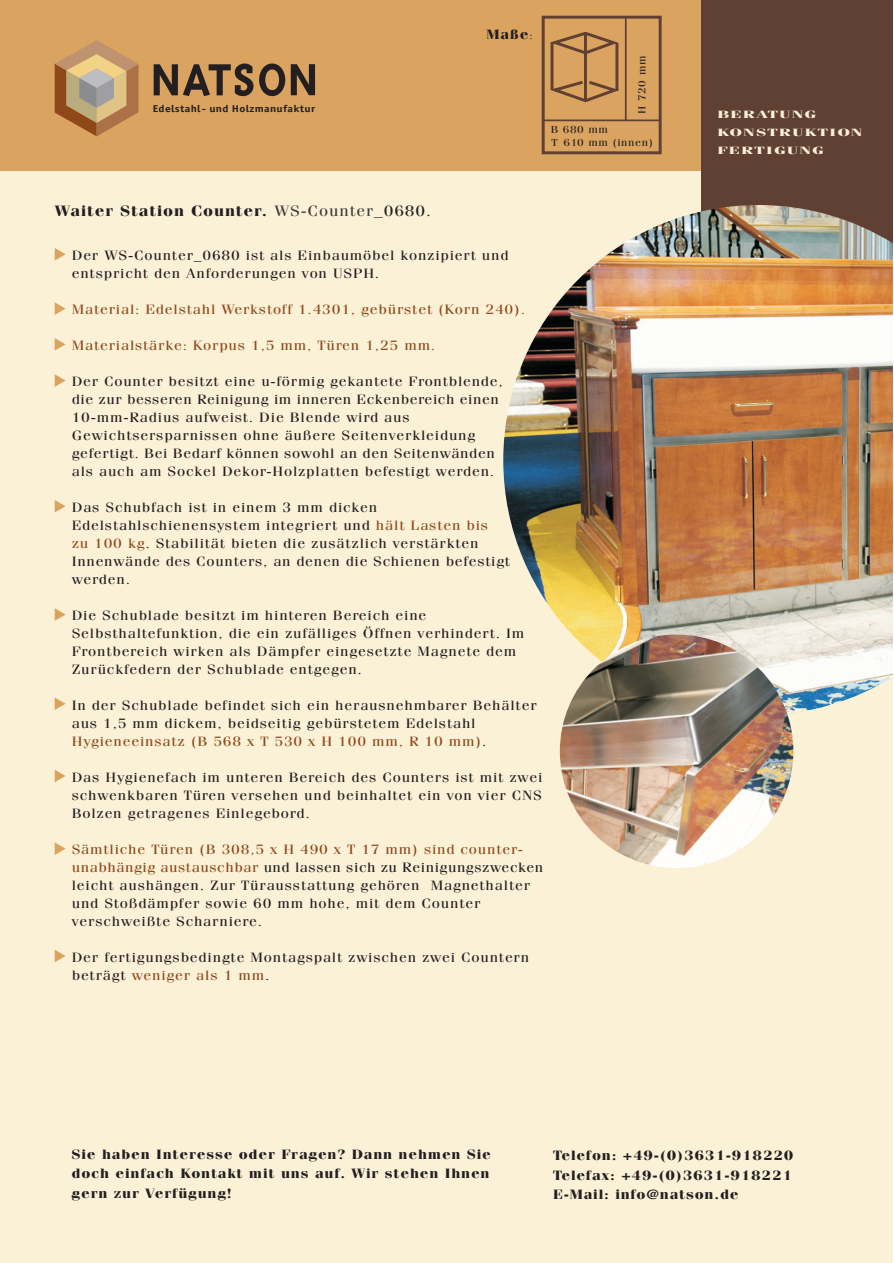
<style>
.page{position:relative;width:894px;height:1263px;background:#fff}
.page>*{position:absolute;margin:0;border:0;box-sizing:border-box;transform-origin:0 0}
.t1{font:700 15px "Fenice";letter-spacing:.05em;color:#231f20;scale:1.17 1}
.t2{font:13.5px/18px "Fenice";letter-spacing:.05em;color:#231f20;scale:1.17 1}
.t3{font:700 13.5px/19.5px "Fenice";letter-spacing:.05em;color:#231f20;text-align:justify;scale:1.17 1}
.t4{font:13.5px "Fenice";letter-spacing:.05em;color:#8f4817;scale:1.17 1}
.t5{font:700 10.5px/18px "Fenice";letter-spacing:.08em;color:#faf1d7;scale:1.69 1}
.t6{font:10.2px/12.6px "Fenice";letter-spacing:.05em;color:#231f20;scale:1.17 1}
.t7{font:700 9.9px "Officina Sans";letter-spacing:.03em;color:#231f20;scale:1.17 1}
.s1{font-weight:400;font-size:10.35px}
.s2{font-weight:400;color:#3d3c3c}
.s3{font-weight:400}
.s4{color:#8f4817}
</style>
<div class="page">
<div style="left:0;top:0;width:893px;height:1263px;background:#faf1d7"></div>
<div style="left:0;top:0;width:893px;height:170px;background:#daa35f"></div>
<div style="left:702px;top:0;width:191px;height:255px;background:#614034"></div>
<div style="left:542px;top:16px;width:120px;height:138px;border:3px solid #614034"></div>
<hr style="left:543px;top:120px;width:117px;height:1px;background:#614034">
<hr style="left:625px;top:17px;width:2px;height:104px;background:#614034">
<svg style="left:545px;top:30px;width:74px;height:74px"></svg>
<svg style="left:55px;top:248px;width:11px;height:13px"></svg>
<svg style="left:55px;top:500px;width:11px;height:13px"></svg>
<svg style="left:55px;top:302px;width:11px;height:13px"></svg>
<svg style="left:55px;top:374px;width:11px;height:13px"></svg>
<svg style="left:55px;top:338px;width:11px;height:13px"></svg>
<svg style="left:55px;top:608px;width:11px;height:13px"></svg>
<svg style="left:55px;top:697px;width:11px;height:13px"></svg>
<svg style="left:55px;top:770px;width:11px;height:12px"></svg>
<svg style="left:55px;top:842px;width:11px;height:13px"></svg>
<svg style="left:55px;top:950px;width:11px;height:12px"></svg>
<svg style="left:55px;top:40px;width:84px;height:96px"></svg>
<svg style="left:154px;top:64px;width:131px;height:32px"></svg>
<svg style="left:291px;top:64px;width:24px;height:31px"></svg>
<img style="left:503px;top:205px;width:390px;height:510px">
<img style="left:560px;top:635px;width:233px;height:233px;border-radius:50%">
<p class="t7" style="left:153px;top:105px;width:140px">Edelstahl- und Holzmanufaktur</p>
<p class="t3" style="left:487px;top:25px;width:41px">Maße<span class="s1">:</span></p>
<p class="t6" style="left:637px;top:114px;width:51px;rotate:-90deg">H 720 mm</p>
<p class="t6" style="left:551px;top:124px;width:89px">B 680 mm<br>T 610 mm (innen)</p>
<p class="t1" style="left:55px;top:206px;width:323px">Waiter Station Counter. <span class="s2">WS-Counter_</span><span class="s3">0680.</span></p>
<p class="t2" style="left:72px;top:247px;width:375px">Der WS-Counter_0680 ist als Einbaumöbel konzipiert und entspricht den Anforderungen von USPH.</p>
<p class="t4" style="left:72px;top:304px;width:389px">Material: Edelstahl Werkstoff 1.4301, gebürstet (Korn 240).</p>
<p class="t4" style="left:72px;top:340px;width:312px">Materialstärke: Korpus 1,5 mm, Türen 1,25 mm.</p>
<p class="t2" style="left:72px;top:373px;width:370px">Der Counter besitzt eine u-förmig gekantete Frontblende, die zur besseren Reinigung im inneren Eckenbereich einen 10-mm-Radius aufweist. Die Blende wird aus Gewichtsersparnissen ohne äußere Seitenverkleidung gefertigt. Bei Bedarf können sowohl an den Seitenwänden als auch am Sockel Dekor-Holzplatten befestigt werden.</p>
<p class="t2" style="left:72px;top:499px;width:376px">Das Schubfach ist in einem 3 mm dicken Edelstahlschienensystem integriert und <span class="s4">hält Lasten bis<br>zu 100 kg</span>. Stabilität bieten die zusätzlich verstärkten Innenwände des Counters, an denen die Schienen befestigt werden.</p>
<p class="t2" style="left:72px;top:607px;width:388px">Die Schublade besitzt im hinteren Bereich eine Selbsthaltefunktion, die ein zufälliges Öffnen verhindert. Im Frontbereich wirken als Dämpfer eingesetzte Magnete dem Zurückfedern der Schublade entgegen.</p>
<p class="t2" style="left:72px;top:697px;width:399px">In der Schublade befindet sich ein herausnehmbarer Behälter aus 1,5 mm dickem, beidseitig gebürstetem Edelstahl<br><span class="s4">Hygieneeinsatz (B 568 x T 530 x H 100 mm, R 10 mm)</span>.</p>
<p class="t2" style="left:72px;top:769px;width:404px;text-align:justify">Das Hygienefach im unteren Bereich des Counters ist mit zwei schwenkbaren Türen versehen und beinhaltet ein von vier CNS Bolzen getragenes Einlegebord.</p>
<p class="t2" style="left:72px;top:841px;width:405px"><span class="s4">Sämtliche Türen (B 308,5 x H 490 x T 17 mm) sind counter&shy;unabhängig austauschbar</span> und lassen sich zu Reinigungszwecken leicht aushängen. Zur Türausstattung gehören Magnethalter und Stoßdämpfer sowie 60 mm hohe, mit dem Counter verschweißte Scharniere.</p>
<p class="t2" style="left:72px;top:949px;width:393px">Der fertigungsbedingte Montagspalt zwischen zwei Countern beträgt <span class="s4">weniger als 1 mm</span>.</p>
<p class="t5" style="left:717px;top:106px;width:87px">BERATUNG<br>KONSTRUKTION<br>FERTIGUNG</p>
<p class="t3" style="left:72px;top:1145px;width:360px">Sie haben Interesse oder Fragen? Dann nehmen Sie doch einfach Kontakt mit uns auf. Wir stehen Ihnen gern zur Verfügung!</p>
<p class="t3" style="left:553px;top:1147px;width:207px">Telefon: +49-(0)3631-918220<br>Telefax: +49-(0)3631-918221<br>E-Mail: info@natson.de</p>
</div>
